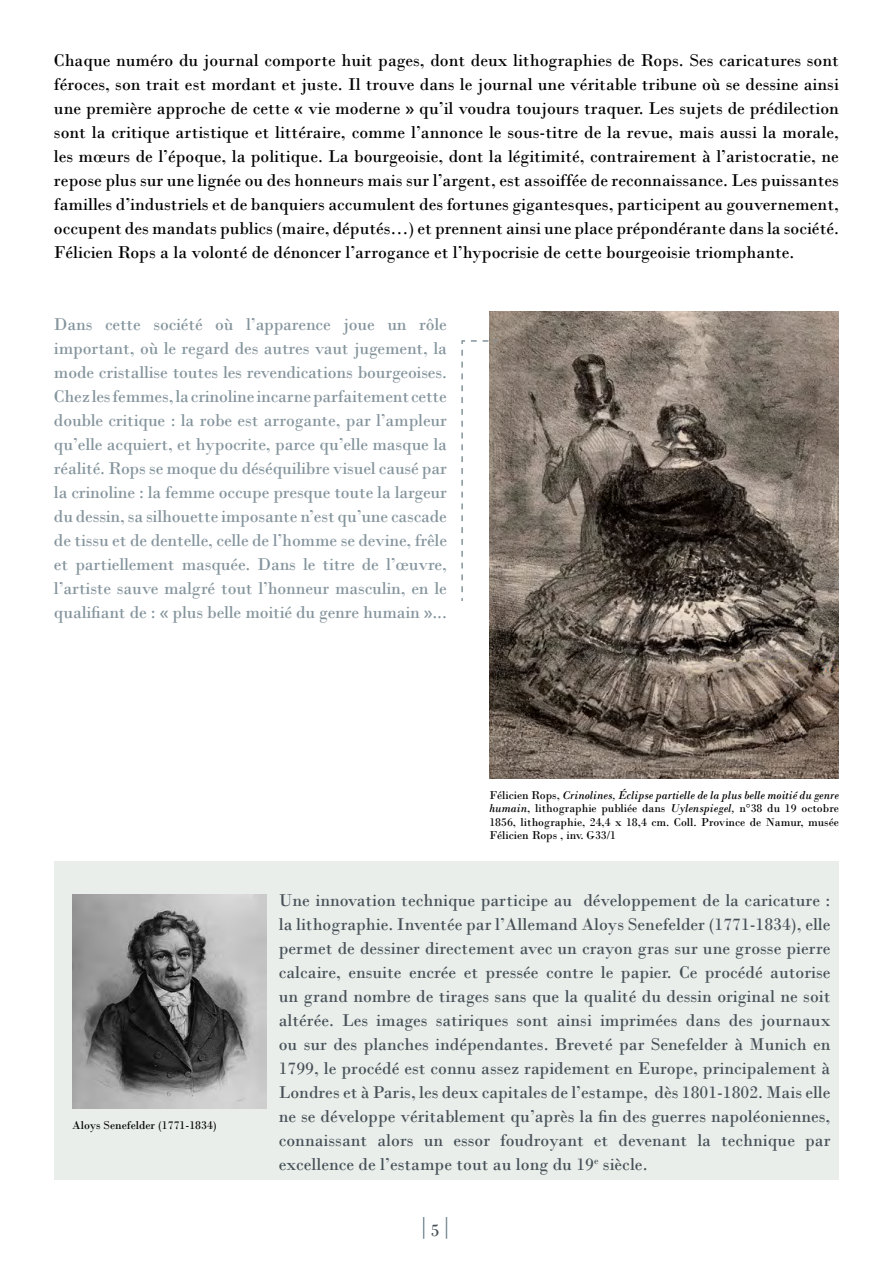
<style>
.page{position:relative;width:893px;height:1263px;background:#fff}
.page>*{position:absolute;margin:0;border:0;box-sizing:border-box;transform-origin:0 0}
.t1{font:18px/24px "Bodoni";color:#000;text-align:justify}
.t2{font:18px/24px "Bodoni";color:#465056;text-align:justify}
.t3{font:18px/24px "Bodoni";letter-spacing:-.01em;color:#84949c;text-align:justify}
.t4{font:12px/13.5px "Bodoni";color:#000;text-align:justify}
.s1{font-style:italic}
</style>
<div class="page">
<svg style="left:423px;top:1217px;width:1px;height:22px"></svg>
<svg style="left:446px;top:1217px;width:1px;height:22px"></svg>
<img style="left:489px;top:311px;width:350px;height:467px">
<div style="left:54px;top:862px;width:785px;height:318px;background:#e9eeeb"></div>
<img style="left:72px;top:894px;width:194px;height:214px">
<svg style="left:461px;top:339px;width:38px;height:263px"></svg>
<p class="t1" style="left:54px;top:48px;width:786px">Chaque numéro du journal comporte huit pages, dont deux lithographies de Rops. Ses caricatures sont féroces, son trait est mordant et juste. Il trouve dans le journal une véritable tribune où se dessine ainsi une première approche de cette « vie moderne » qu’il voudra toujours traquer. Les sujets de prédilection sont la critique artistique et littéraire, comme l’annonce le sous-titre de la revue, mais aussi la morale, les mœurs de l’époque, la politique. La bourgeoisie, dont la légitimité, contrairement à l’aristocratie, ne repose plus sur une lignée ou des honneurs mais sur l’argent, est assoiffée de reconnaissance. Les puissantes familles d’industriels et de banquiers accumulent des fortunes gigantesques, participent au gouvernement, occupent des mandats publics (maire, députés…) et prennent ainsi une place prépondérante dans la société.<br>Félicien Rops a la volonté de dénoncer l’arrogance et l’hypocrisie de cette bourgeoisie triomphante.</p>
<p class="t3" style="left:54px;top:312px;width:394px">Dans cette société où l’apparence joue un rôle important, où le regard des autres vaut jugement, la mode cristallise toutes les revendications bourgeoises.<br>Chez les femmes, la crinoline incarne parfaitement cette double critique : la robe est arrogante, par l’ampleur qu’elle acquiert, et hypocrite, parce qu’elle masque la réalité. Rops se moque du déséquilibre visuel causé par la crinoline : la femme occupe presque toute la largeur du dessin, sa silhouette imposante n’est qu’une cascade de tissu et de dentelle, celle de l’homme se devine, frêle et partiellement masquée. Dans le titre de l’œuvre, l’artiste sauve malgré tout l’honneur masculin, en le qualifiant de : « plus belle moitié du genre humain »...</p>
<p class="t4" style="left:489px;top:788px;width:351px">Félicien Rops, <span class="s1">Crinolines, Éclipse partielle de la plus belle moitié du genre humain</span>, lithographie publiée dans <span class="s1">Uylenspiegel,</span> n°38 du 19 octobre 1856, lithographie, 24,4 x 18,4 cm. Coll. Province de Namur, musée Félicien Rops , inv. G33/1</p>
<p class="t4" style="left:72px;top:1119px;width:146px">Aloys Senefelder (1771-1834)</p>
<p class="t2" style="left:279px;top:888px;width:553px">Une innovation technique participe au développement de la caricature : la lithographie. Inventée par l’Allemand Aloys Senefelder (1771-1834), elle permet de dessiner directement avec un crayon gras sur une grosse pierre calcaire, ensuite encrée et pressée contre le papier. Ce procédé autorise un grand nombre de tirages sans que la qualité du dessin original ne soit altérée. Les images satiriques sont ainsi imprimées dans des journaux ou sur des planches indépendantes. Breveté par Senefelder à Munich en 1799, le procédé est connu assez rapidement en Europe, principalement à Londres et à Paris, les deux capitales de l’estampe, dès 1801-1802. Mais elle ne se développe véritablement qu’après la fin des guerres napoléoniennes, connaissant alors un essor foudroyant et devenant la technique par excellence de l’estampe tout au long du 19<sup>e</sup> siècle.</p>
<p class="t2" style="left:431px;top:1218px;width:10px">5</p>
</div>
